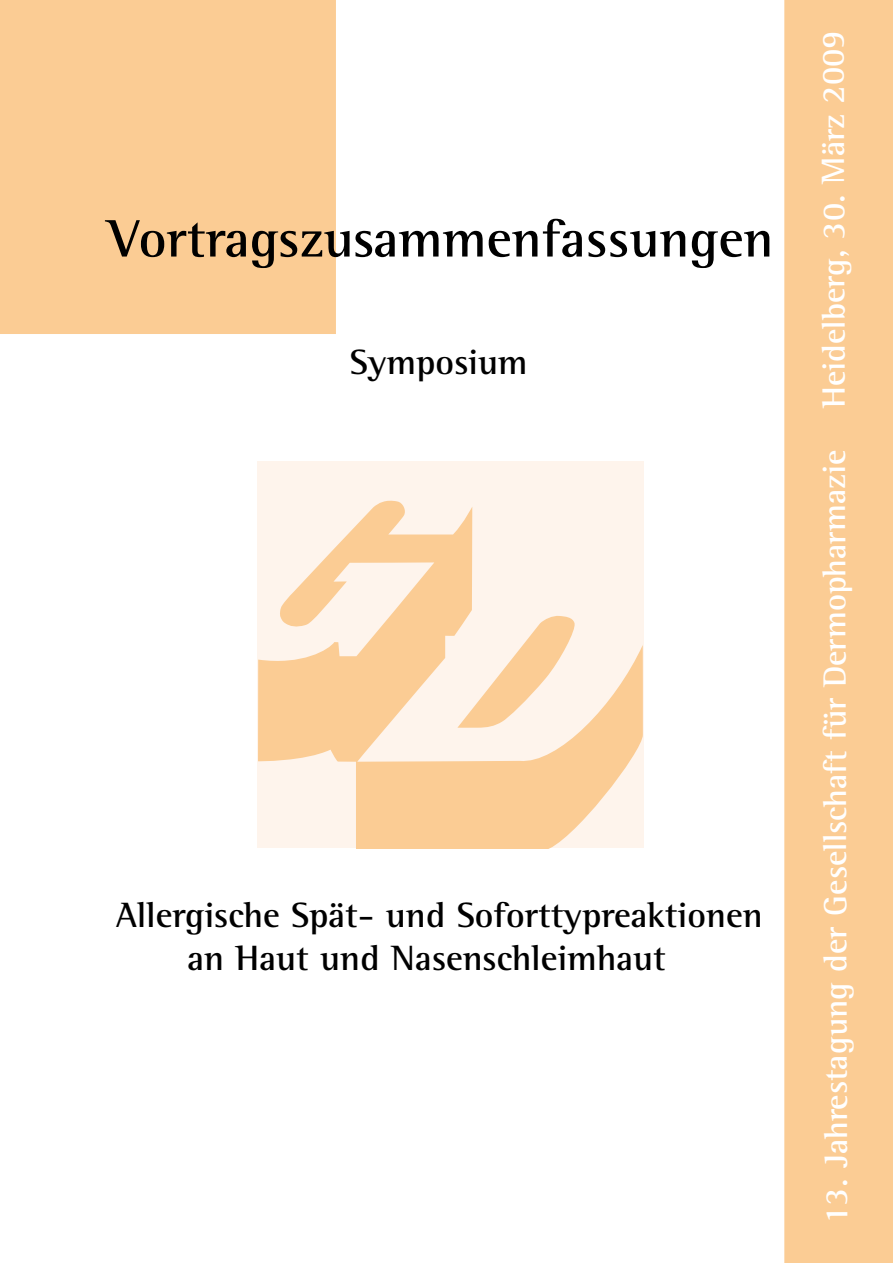
<style>
.page{position:relative;width:893px;height:1263px;background:#fff}
.page>*{position:absolute;margin:0;border:0;box-sizing:border-box;transform-origin:0 0}
.t1{font:700 54px "Agfa Rotis Semi Serif";color:#000}
.t2{font:700 36px/43.2px "Agfa Rotis Semi Serif";color:#000}
.t3{font:700 33px "Agfa Rotis Semi Serif";letter-spacing:-.005em;color:#fff}
</style>
<div class="page">
<div style="left:0;top:0;width:336px;height:334px;background:#fbcc94"></div>
<div style="left:784px;top:0;width:109px;height:1263px;background:#fbcc94"></div>
<div style="left:257px;top:461px;width:387px;height:387px;background:#fef4ec"></div>
<svg style="left:258px;top:500px;width:385px;height:348px"></svg>
<svg style="left:457px;top:615px;width:119px;height:113px"></svg>
<h1 class="t1" style="left:108px;top:206px;width:667px">Vortragszusammenfassungen</h1>
<p class="t2" style="left:350px;top:340px;width:179px">Symposium</p>
<p class="t2" style="left:188px;top:892px;width:577px;text-indent:-72px">Allergische Spät- und Soforttypreaktionen an Haut und Nasenschleimhaut</p>
<p class="t3" style="left:814px;top:408px;width:380px;rotate:-90deg">Heidelberg, 30. März 2009</p>
<p class="t3" style="left:815px;top:1224px;width:776px;rotate:-90deg">13. Jahrestagung der Gesellschaft für Dermopharmazie</p>
</div>
